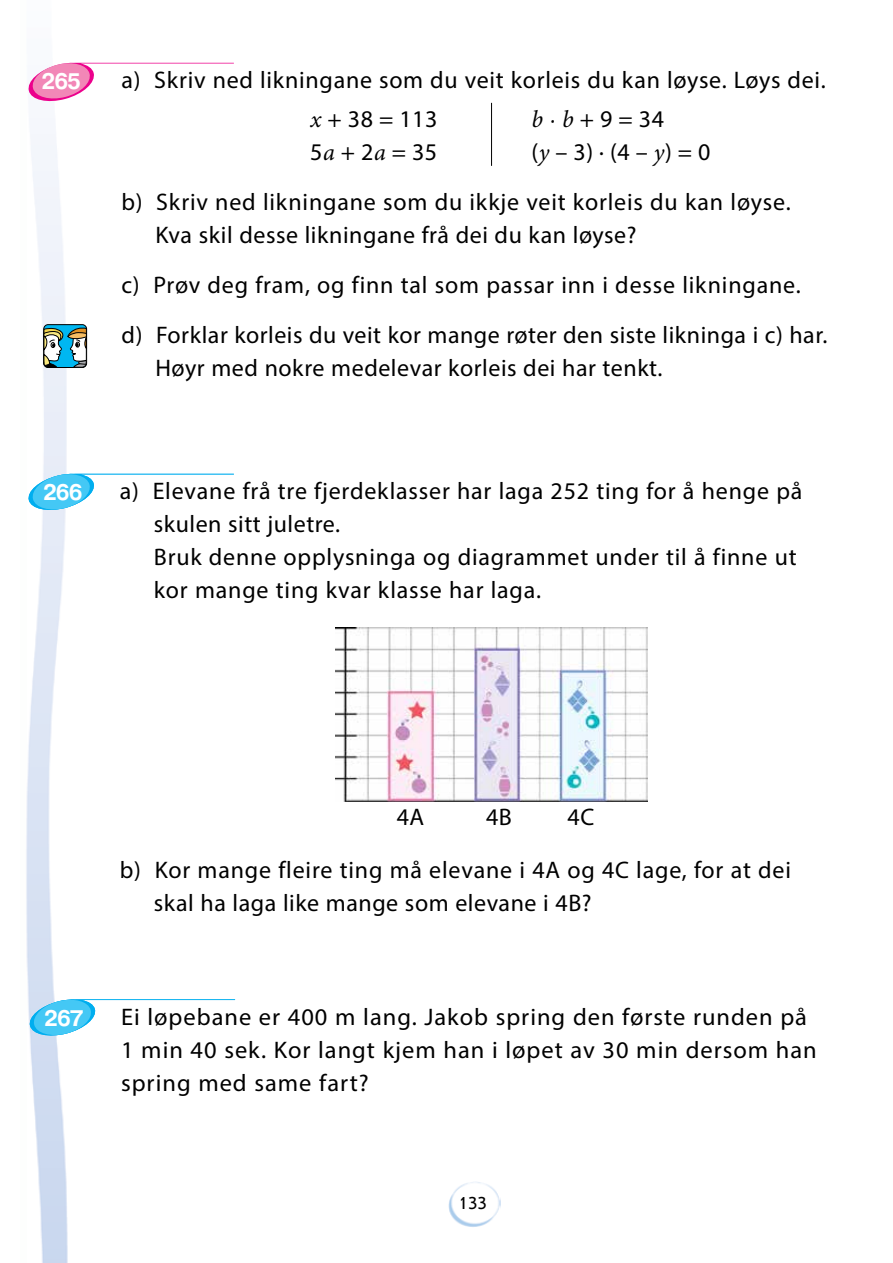
<style>
.page{position:relative;width:893px;height:1263px;background:#fff}
.page>*{position:absolute;margin:0;border:0;box-sizing:border-box;transform-origin:0 0}
.t1{font:24px/33px "Myriad Pro";letter-spacing:.035em;color:#000}
.t2{font:700 22.5px "Pragmatica C";letter-spacing:-.05em;color:#fff;scale:.95 1}
.t3{font:18px "Journal Sans C";color:#000}
.s1{font-family:"Minion Pro";font-style:italic}
</style>
<div class="page">
<img style="left:336px;top:628px;width:311px;height:173px">
<img style="left:26px;top:134px;width:42px;height:1129px">
<svg style="left:27px;top:472px;width:207px;height:40px"></svg>
<svg style="left:28px;top:62px;width:206px;height:40px"></svg>
<hr style="left:491px;top:103px;width:1px;height:63px;background:#000">
<div style="left:44px;top:325px;width:43px;height:42px;background:#00b7f1;border-radius:4px"></div>
<div style="left:43px;top:324px;width:44px;height:44px;border:1px solid #000;border-radius:4px"></div>
<svg style="left:43px;top:327px;width:45px;height:41px"></svg>
<svg style="left:28px;top:997px;width:207px;height:41px"></svg>
<img style="left:448px;top:1181px;width:53px;height:46px">
<p class="t2" style="left:42px;top:69px;width:43px">265</p>
<p class="t1" style="left:310px;top:61px;width:517px;line-height:38.5px;text-indent:-189px">a) Skriv ned likningane som du veit korleis du kan løyse. Løys dei. <span class="s1">x</span>+38=113</p>
<p class="t1" style="left:310px;top:135px;width:129px">5<span class="s1">a</span>+2<span class="s1">a</span>=35</p>
<p class="t1" style="left:532px;top:102px;width:180px"><span class="s1">b∙b</span>+9=34 (<span class="s1">y</span>–3)∙(4–<span class="s1">y</span>)=0</p>
<p class="t1" style="left:155px;top:185px;width:637px;text-indent:-34px">b) Skriv ned likningane som du ikkje veit korleis du kan løyse.<br>Kva skil desse likningane frå dei du kan løyse?</p>
<p class="t1" style="left:121px;top:259px;width:707px;line-height:49.9px">c) Prøv deg fram, og finn tal som passar inn i desse likningane. d) Forklar korleis du veit kor mange røter den siste likninga i c) har.</p>
<p class="t1" style="left:155px;top:351px;width:509px">Høyr med nokre medelevar korleis dei har tenkt.</p>
<p class="t2" style="left:42px;top:480px;width:45px">25066</p>
<p class="t1" style="left:154px;top:474px;width:650px;text-indent:-34px">a) Elevane frå tre fjerdeklasser har laga 252 ting for å henge på skulen sitt juletre.<br>Bruk denne opplysninga og diagrammet under til å finne ut kor mange ting kvar klasse har laga.</p>
<p class="t1" style="left:397px;top:800px;width:29px">4A</p>
<p class="t1" style="left:486px;top:800px;width:27px">4B</p>
<p class="t1" style="left:567px;top:800px;width:28px">4C</p>
<p class="t1" style="left:154px;top:853px;width:639px;text-indent:-34px">b) Kor mange fleire ting må elevane i 4A og 4C lage, for at dei skal ha laga like mange som elevane i 4B?</p>
<p class="t2" style="left:44px;top:1005px;width:43px">267</p>
<p class="t1" style="left:121px;top:1000px;width:697px">Ei løpebane er 400 m lang. Jakob spring den første runden på<br>1 min 40 sek. Kor langt kjem han i løpet av 30 min dersom han spring med same fart?</p>
<p class="t2" style="left:56px;top:1005px;width:30px">50</p>
<p class="t3" style="left:459px;top:1194px;width:30px">133</p>
</div>
